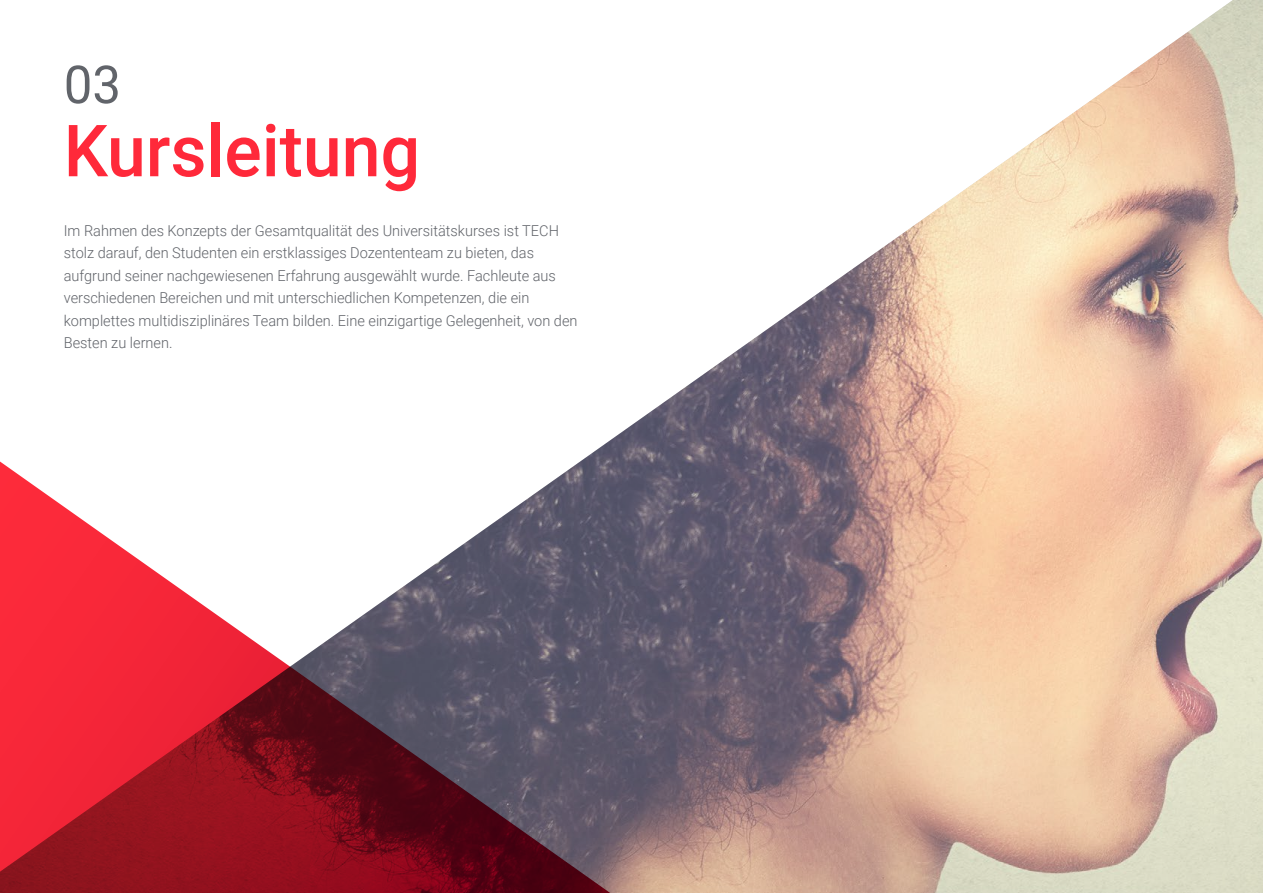
<style>
.page{position:relative;width:1263px;height:893px;background:#fff}
.page>*{position:absolute;margin:0;border:0;box-sizing:border-box;transform-origin:0 0}
.t1{font:500 72px "Roboto";color:#ff293a}
.t2{font:52.5px "Roboto";color:#61646a}
.t3{font:300 15px/22.5px "Roboto";color:#61646a}
</style>
<div class="page">
<img style="left:602px;top:0;width:661px;height:893px">
<svg style="left:0;top:446px;width:640px;height:447px"></svg>
<h2 class="t2" style="left:64px;top:48px;width:59px">03</h2>
<h1 class="t1" style="left:64px;top:100px;width:358px">Kursleitung</h1>
<p class="t3" style="left:64px;top:218px;width:515px">Im Rahmen des Konzepts der Gesamtqualität des Universitätskurses ist TECH stolz darauf, den Studenten ein erstklassiges Dozententeam zu bieten, das aufgrund seiner nachgewiesenen Erfahrung ausgewählt wurde. Fachleute aus verschiedenen Bereichen und mit unterschiedlichen Kompetenzen, die ein komplettes multidisziplinäres Team bilden. Eine einzigartige Gelegenheit, von den Besten zu lernen.</p>
</div>
